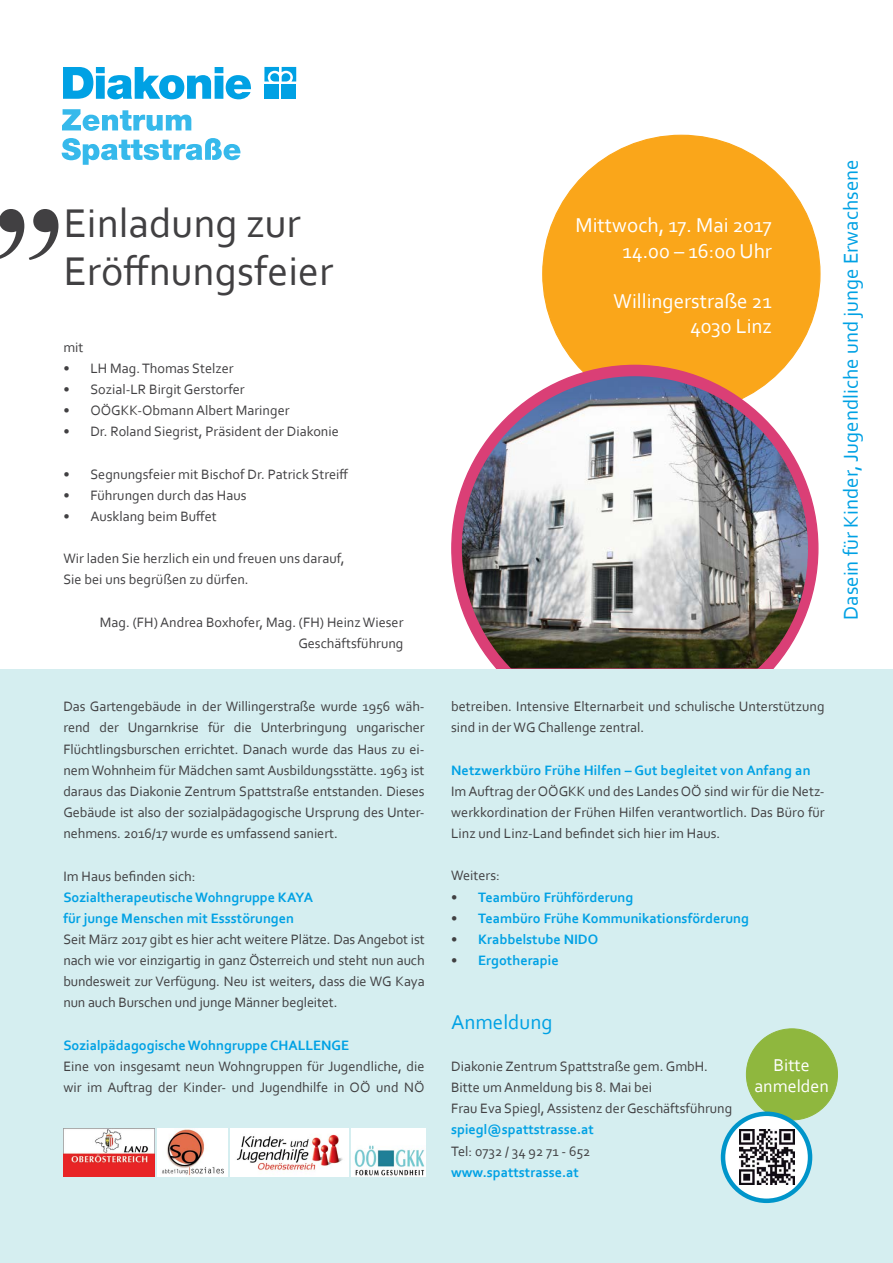
<style>
.page{position:relative;width:893px;height:1263px;background:#fff}
.page>*{position:absolute;margin:0;border:0;box-sizing:border-box;transform-origin:0 0}
.t1{font:42px/48px "Corbel";color:#414042}
.t2{font:21px/25.2px "Corbel";color:#fff;text-align:right}
.t3{font:21px "Corbel";color:#00a1e4}
.t4{font:18px/21.1px "Corbel";color:#fff;text-align:center}
.t5{font:14.25px/21.1px "Corbel";color:#414042}
.t6{font:700 14.25px/21.1px "Corbel";color:#00a1e4}
.s1{font-weight:400;color:#414042}
</style>
<div class="page">
<div style="left:543px;top:135px;width:277px;height:277px;background:#faa61a;border-radius:50%"></div>
<img style="left:461px;top:375px;width:348px;height:293px">
<div style="left:0;top:669px;width:893px;height:594px;background:#d5eef0"></div>
<svg style="left:0;top:209px;width:58px;height:51px"></svg>
<svg style="left:62px;top:109px;width:129px;height:22px"></svg>
<svg style="left:62px;top:138px;width:178px;height:27px"></svg>
<svg style="left:63px;top:67px;width:188px;height:32px"></svg>
<svg style="left:264px;top:67px;width:32px;height:15px"></svg>
<div style="left:264px;top:84px;width:15px;height:15px;background:#00a1e4"></div>
<div style="left:282px;top:84px;width:14px;height:15px;background:#00a1e4"></div>
<div style="left:746px;top:1029px;width:91px;height:91px;background:#8fb73e;border-radius:50%"></div>
<img style="left:64px;top:1129px;width:90px;height:47px">
<img style="left:157px;top:1128px;width:70px;height:49px">
<img style="left:230px;top:1128px;width:119px;height:48px">
<img style="left:352px;top:1128px;width:73px;height:49px">
<svg style="left:723px;top:1114px;width:87px;height:87px;background:#d2e8f0"></svg>
<img style="left:739px;top:1129px;width:55px;height:55px">
<div style="left:721px;top:1111px;width:91px;height:92px;border:4px solid #0095ca;border-radius:50%"></div>
<h1 class="t1" style="left:64px;top:198px;width:271px">Einladung zur<br>Eröffnungsfeier</h1>
<p class="t5" style="left:63px;top:336px;width:22px">mit</p>
<p class="t5" style="left:63px;top:357px;width:172px">• LH Mag. Thomas Stelzer</p>
<p class="t5" style="left:63px;top:378px;width:183px">• Sozial-LR Birgit Gerstorfer</p>
<p class="t5" style="left:63px;top:399px;width:228px">• OÖGKK-Obmann Albert Maringer</p>
<p class="t5" style="left:63px;top:421px;width:277px">• Dr. Roland Siegrist, Präsident der Diakonie</p>
<p class="t5" style="left:63px;top:463px;width:287px">• Segnungsfeier mit Bischof Dr. Patrick Streiff</p>
<p class="t5" style="left:63px;top:484px;width:185px">• Führungen durch das Haus</p>
<p class="t5" style="left:63px;top:505px;width:155px">• Ausklang beim Buffet</p>
<p class="t5" style="left:63px;top:547px;width:283px">Wir laden Sie herzlich ein und freuen uns darauf,<br>Sie bei uns begrüßen zu dürfen.</p>
<p class="t5" style="left:100px;top:611px;width:305px;text-align:right">Mag. (FH) Andrea Boxhofer, Mag. (FH) Heinz Wieser<br>Geschäftsführung</p>
<p class="t5" style="left:63px;top:696px;width:363px;text-align:justify">Das Gartengebäude in der Willingerstraße wurde 1956 wäh&shy;rend der Ungarnkrise für die Unterbringung ungarischer Flüchtlingsburschen errichtet. Danach wurde das Haus zu ei&shy;nem Wohnheim für Mädchen samt Ausbildungsstätte. 1963 ist daraus das Diakonie Zentrum Spattstraße entstanden. Dieses Gebäude ist also der sozialpädagogische Ursprung des Unter&shy;nehmens. 2016/17 wurde es umfassend saniert.</p>
<p class="t5" style="left:63px;top:865px;width:134px">Im Haus befinden sich:</p>
<p class="t6" style="left:63px;top:886px;width:251px">Sozialtherapeutische Wohngruppe KAYA für junge Menschen mit Essstörungen</p>
<p class="t5" style="left:63px;top:928px;width:363px;text-align:justify">Seit März 2017 gibt es hier acht weitere Plätze. Das Angebot ist nach wie vor einzigartig in ganz Österreich und steht nun auch bundesweit zur Verfügung. Neu ist weiters, dass die WG Kaya nun auch Burschen und junge Männer begleitet.</p>
<p class="t6" style="left:63px;top:1034px;width:287px">Sozialpädagogische Wohngruppe CHALLENGE</p>
<p class="t5" style="left:63px;top:1055px;width:363px">Eine von insgesamt neun Wohngruppen für Jugendliche, die wir im Auftrag der Kinder- und Jugendhilfe in OÖ und NÖ</p>
<h2 class="t2" style="left:575px;top:212px;width:198px">Mittwoch, 17. Mai 2017<br>14.00 – 16:00 Uhr</h2>
<h2 class="t2" style="left:613px;top:288px;width:160px">Willingerstraße 21<br>4030 Linz</h2>
<h2 class="t3" style="left:838px;top:620px;width:462px;rotate:-90deg">Dasein für Kinder, Jugendliche und junge Erwachsene</h2>
<p class="t5" style="left:451px;top:696px;width:375px">betreiben. Intensive Elternarbeit und schulische Unterstützung sind in der WG Challenge zentral.</p>
<p class="t6" style="left:451px;top:759px;width:361px">Netzwerkbüro Frühe Hilfen – Gut begleitet von Anfang an</p>
<p class="t5" style="left:451px;top:780px;width:375px;text-align:justify">Im Auftrag der OÖGKK und des Landes OÖ sind wir für die Netz&shy;werkkordination der Frühen Hilfen verantwortlich. Das Büro für Linz und Linz-Land befindet sich hier im Haus.</p>
<p class="t5" style="left:451px;top:865px;width:50px">Weiters:</p>
<p class="t6" style="left:451px;top:886px;width:184px"><span class="s1">•</span> Teambüro Frühförderung</p>
<p class="t6" style="left:451px;top:907px;width:299px"><span class="s1">•</span> Teambüro Frühe Kommunikationsförderung</p>
<p class="t6" style="left:451px;top:928px;width:149px"><span class="s1">•</span> Krabbelstube NIDO</p>
<p class="t6" style="left:451px;top:949px;width:109px"><span class="s1">•</span> Ergotherapie</p>
<h2 class="t3" style="left:451px;top:1009px;width:103px">Anmeldung</h2>
<p class="t5" style="left:451px;top:1055px;width:283px">Diakonie Zentrum Spattstraße gem. GmbH.<br>Bitte um Anmeldung bis 8. Mai bei<br>Frau Eva Spiegl, Assistenz der Geschäftsführung</p>
<p class="t6" style="left:451px;top:1119px;width:144px">spiegl@spattstrasse.at</p>
<p class="t5" style="left:451px;top:1140px;width:141px">Tel: 0732 / 34 92 71 - 652</p>
<p class="t6" style="left:451px;top:1161px;width:129px">www.spattstrasse.at</p>
<p class="t4" style="left:754px;top:1054px;width:76px">Bitte anmelden</p>
</div>
